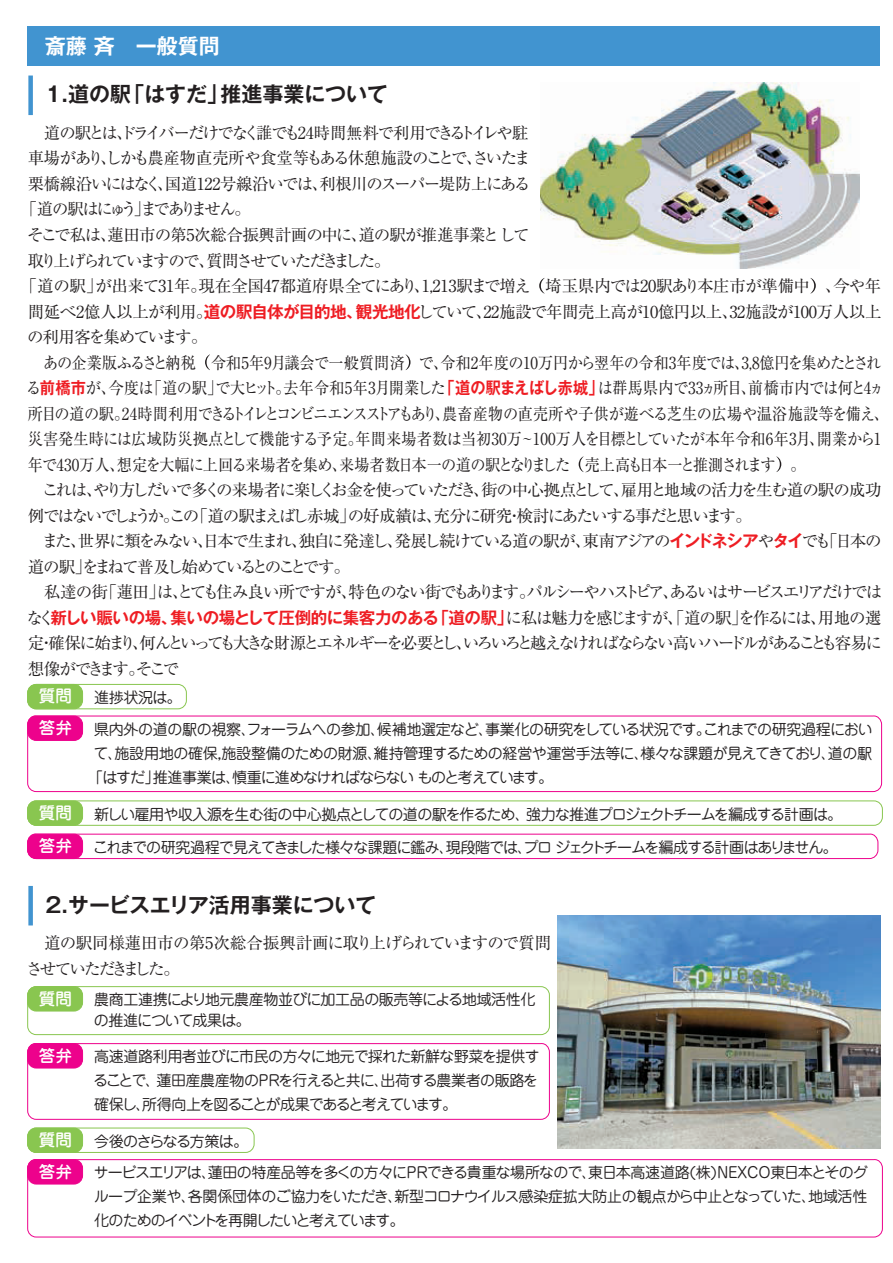
<style>
.page{position:relative;width:893px;height:1263px;background:#fff}
.page>*{position:absolute;margin:0;border:0;box-sizing:border-box;transform-origin:0 0}
.t1{font:700 21px "Gothic MB101 Pr 5 De";color:#231f20}
.t2{font:700 21px "Gothic MB101 Pr 5 De";color:#fff}
.t3{font:16.5px "Ryumin Pr 5";letter-spacing:-.025em;color:#231f20;scale:.92 1}
.t4{font:16.5px "Ryumin Pr 5";letter-spacing:-.12em;color:#231f20}
.t5{font:16.5px "Ryumin Pr 5";letter-spacing:-.11em;color:#231f20}
.t6{font:16.5px/25.5px "Ryumin Pr 5";letter-spacing:-.16em;color:#231f20}
.t7{font:16.5px "Ryumin Pr 5";letter-spacing:-.07em;color:#231f20}
.t8{font:16.5px "Ryumin Pr 5";letter-spacing:-.03em;color:#231f20;scale:.92 1}
.t9{font:16.5px "Ryumin Pr 5";letter-spacing:.01em;color:#231f20;scale:.92 1}
.t10{font:16.5px "Ryumin Pr 5";letter-spacing:-.025em;color:#231f20}
.t11{font:16.5px "Ryumin Pr 5";letter-spacing:-.02em;color:#231f20}
.t12{font:16.5px "Ryumin Pr 5";letter-spacing:-.105em;color:#231f20}
.t13{font:700 16.5px "Gothic MB101 Pr 5 De";letter-spacing:-.02em;color:#ee1d23}
.t14{font:16.5px "Ryumin Pr 5";letter-spacing:-.07em;color:#231f20;scale:.92 1}
.t15{font:16.5px/25.5px "Ryumin Pr 5";letter-spacing:-.05em;color:#231f20}
.t16{font:16.5px "Ryumin Pr 5";letter-spacing:-.145em;color:#231f20}
.t17{font:16.5px "Ryumin Pr 5";letter-spacing:-.04em;color:#231f20}
.t18{font:16.5px "Ryumin Pr 5";letter-spacing:-.125em;color:#231f20}
.t19{font:500 16.5px/31.7px "Jun 34 Pro";color:#fff}
.t20{font:16.5px "Ryumin Pr 5";letter-spacing:-.115em;color:#231f20}
.t21{font:15px/24px "Jun 201 Pro";letter-spacing:-.06em;color:#231f20}
.t22{font:15px/31.7px "Jun 201 Pro";letter-spacing:-.025em;color:#231f20}
.t23{font:15px/21px "Jun 201 Pro";letter-spacing:-.035em;color:#231f20}
.s1{font-family:"Gothic MB101 Pr 5 De";font-weight:700;color:#ee1d23}
.s2{font-family:"Ryumin Pr 5";font-weight:400;color:#231f20}
</style>
<div class="page">
<div style="left:28px;top:26px;width:852px;height:39px;background:#4194d0"></div>
<div style="left:28px;top:684px;width:55px;height:25px;background:#89c650;border-radius:9px"></div>
<div style="left:27px;top:684px;width:56px;height:25px;border:1px solid #89c650;border-radius:9px"></div>
<div style="left:27px;top:684px;width:160px;height:25px;border:1px solid #89c650;border-radius:9px"></div>
<svg style="left:27px;top:715px;width:855px;height:77px"></svg>
<div style="left:28px;top:1128px;width:55px;height:24px;background:#89c650;border-radius:9px"></div>
<div style="left:27px;top:1128px;width:56px;height:25px;border:1px solid #89c650;border-radius:9px"></div>
<div style="left:27px;top:1128px;width:227px;height:25px;border:1px solid #89c650;border-radius:9px"></div>
<svg style="left:27px;top:1159px;width:856px;height:79px"></svg>
<div style="left:28px;top:987px;width:55px;height:24px;background:#89c650;border-radius:9px"></div>
<div style="left:27px;top:986px;width:56px;height:25px;border:1px solid #89c650;border-radius:9px"></div>
<div style="left:27px;top:986px;width:523px;height:49px;border:1px solid #89c650;border-radius:9px"></div>
<svg style="left:27px;top:1043px;width:523px;height:77px"></svg>
<div style="left:28px;top:801px;width:55px;height:24px;background:#89c650;border-radius:9px"></div>
<div style="left:27px;top:800px;width:56px;height:26px;border:1px solid #89c650;border-radius:9px"></div>
<div style="left:27px;top:800px;width:856px;height:26px;border:1px solid #89c650;border-radius:9px"></div>
<svg style="left:27px;top:833px;width:852px;height:26px"></svg>
<img style="left:540px;top:83px;width:320px;height:186px">
<img style="left:557px;top:915px;width:324px;height:233px">
<svg style="left:539px;top:278px;width:5px;height:16px"></svg>
<svg style="left:811px;top:278px;width:5px;height:16px"></svg>
<svg style="left:205px;top:354px;width:5px;height:16px"></svg>
<svg style="left:406px;top:354px;width:4px;height:16px"></svg>
<svg style="left:579px;top:456px;width:4px;height:16px"></svg>
<svg style="left:776px;top:456px;width:5px;height:16px"></svg>
<div style="left:28px;top:76px;width:5px;height:39px;background:#4194d0"></div>
<div style="left:28px;top:886px;width:5px;height:39px;background:#4194d0"></div>
<h1 class="t2" style="left:45px;top:28px;width:176px">斎藤 斉　一般質問</h1>
<h1 class="t1" style="left:46px;top:77px;width:344px">1.道の駅「はすだ」推進事業について</h1>
<p class="t5" style="left:44px;top:120px;width:486px">道の駅とは、ドライバーだけでなく誰でも24時間無料で利用できるトイレや駐</p>
<p class="t7" style="left:28px;top:145px;width:504px">車場があり、しかも農産物直売所や食堂等もある休憩施設のことで、さいたま</p>
<p class="t7" style="left:28px;top:171px;width:504px">栗橋線沿いにはなく、国道122号線沿いでは、利根川のスーパー堤防上にある</p>
<p class="t16" style="left:21px;top:196px;width:232px">「道の駅はにゅう」までありません。</p>
<p class="t17" style="left:27px;top:222px;width:504px">そこで私は、蓮田市の第5次総合振興計画の中に、道の駅が推進事業として</p>
<p class="t16" style="left:28px;top:247px;width:364px">取り上げられていますので、質問させていただきました。</p>
<p class="t10" style="left:21px;top:273px;width:862px">「道の駅」が出来て31年。現在全国47都道府県全てにあり、1,213駅まで増え 埼玉県内では20駅あり本庄市が準備中 、今や年</p>
<p class="t11" style="left:28px;top:298px;width:855px">間延べ2億人以上が利用。<span class="s1">道の駅自体が目的地、観光地化</span>していて、22施設で年間売上高が10億円以上、32施設が100万人以上</p>
<p class="t20" style="left:27px;top:324px;width:182px">の利用客を集めています。</p>
<p class="t3" style="left:43px;top:349px;width:912px">あの企業版ふるさと納税 令和5年9月議会で一般質問済 で、令和2年度の10万円から翌年の令和3年度では、3,8億円を集めたとされ</p>
<p class="t8" style="left:26px;top:375px;width:934px">る<span class="s1">前橋市</span>が、今度は「道の駅」で大ヒット。去年令和5年3月開業した<span class="s1">「道の駅まえばし赤城」</span>は群馬県内で33ヵ所目、前橋市内では何と4ヵ</p>
<p class="t3" style="left:28px;top:400px;width:938px">所目の道の駅。24時間利用できるトイレとコンビニエンスストアもあり、農畜産物の直売所や子供が遊べる芝生の広場や温浴施設等を備え、</p>
<p class="t9" style="left:28px;top:426px;width:929px">災害発生時には広域防災拠点として機能する予定。年間来場者数は当初30万~100万人を目標としていたが本年令和6年3月、開業から1</p>
<p class="t14" style="left:28px;top:451px;width:847px">年で430万人、想定を大幅に上回る来場者を集め、来場者数日本一の道の駅となりました 売上高も日本一と推測されます 。</p>
<p class="t12" style="left:42px;top:477px;width:841px">これは、やり方しだいで多くの来場者に楽しくお金を使っていただき、街の中心拠点として、雇用と地域の活力を生む道の駅の成功</p>
<p class="t5" style="left:28px;top:502px;width:726px">例ではないでしょうか。この「道の駅まえばし赤城」の好成績は、充分に研究・検討にあたいする事だと思います。</p>
<p class="t4" style="left:42px;top:528px;width:842px">また、世界に類をみない、日本で生まれ、独自に発達し、発展し続けている道の駅が、東南アジアの<span class="s1">インドネシア</span>や<span class="s1">タイ</span>でも「日本の</p>
<p class="t18" style="left:28px;top:553px;width:324px">道の駅」をまねて普及し始めているとのことです。</p>
<p class="t4" style="left:28px;top:579px;width:856px">　私達の街「蓮田」は、とても住み良い所ですが、特色のない街でもあります。パルシーやハストピア、あるいはサービスエリアだけでは</p>
<p class="t13" style="left:26px;top:603px;width:856px"><span class="s2">なく</span>新しい賑いの場、集いの場として圧倒的に集客力のある「道の駅」<span class="s2">に私は魅力を感じますが、「道の駅」を作るには、用地の選</span></p>
<p class="t6" style="left:28px;top:629px;width:856px">定・確保に始まり、何んといっても大きな財源とエネルギーを必要とし、いろいろと越えなければならない高いハードルがあることも容易に想像ができます。そこで</p>
<p class="t19" style="left:39px;top:679px;width:35px">質問答弁</p>
<p class="t19" style="left:39px;top:794px;width:34px;line-height:33.3px">質問答弁</p>
<p class="t22" style="left:94px;top:680px;width:780px">進捗状況は。<br>県内外の道の駅の視察、フォーラムへの参加、候補地選定など、事業化の研究をしている状況です。これまでの研究過程におい</p>
<p class="t21" style="left:88px;top:739px;width:785px;text-indent:6px">て、施設用地の確保,施設整備のための財源、維持管理するための経営や運営手法等に、様々な課題が見えてきており、道の駅「はすだ」推進事業は、慎重に進めなければならないものと考えています。</p>
<p class="t21" style="left:94px;top:800px;width:749px">新しい雇用や収入源を生む街の中心拠点としての道の駅を作るため、強力な推進プロジェクトチームを編成する計画は。</p>
<p class="t21" style="left:93px;top:833px;width:746px">これまでの研究過程で見えてきました様々な課題に鑑み、現段階では、プロジェクトチームを編成する計画はありません。</p>
<h1 class="t1" style="left:46px;top:887px;width:332px">2.サービスエリア活用事業について</h1>
<p class="t15" style="left:26px;top:929px;width:527px;text-indent:18px">道の駅同様蓮田市の第5次総合振興計画に取り上げられていますので質問させていただきました。</p>
<p class="t19" style="left:39px;top:981px;width:35px">質問</p>
<p class="t19" style="left:39px;top:1038px;width:35px">答弁</p>
<p class="t19" style="left:39px;top:1122px;width:35px">質問答弁</p>
<p class="t23" style="left:94px;top:987px;width:443px">農商工連携により地元農産物並びに加工品の販売等による地域活性化の推進について成果は。</p>
<p class="t21" style="left:93px;top:1043px;width:448px;text-align:justify">高速道路利用者並びに市民の方々に地元で採れた新鮮な野菜を提供することで、蓮田産農産物のPRを行えると共に、出荷する農業者の販路を確保し、所得向上を図ることが成果であると考えています。</p>
<p class="t21" style="left:94px;top:1123px;width:776px;line-height:31.7px">今後のさらなる方策は。<br>サービスエリアは、蓮田の特産品等を多くの方々にPRできる貴重な場所なので、東日本高速道路(株)NEXCO東日本とそのグ</p>
<p class="t21" style="left:94px;top:1183px;width:775px">ループ企業や、各関係団体のご協力をいただき、新型コロナウイルス感染症拡大防止の観点から中止となっていた、地域活性化のためのイベントを再開したいと考えています。</p>
</div>
